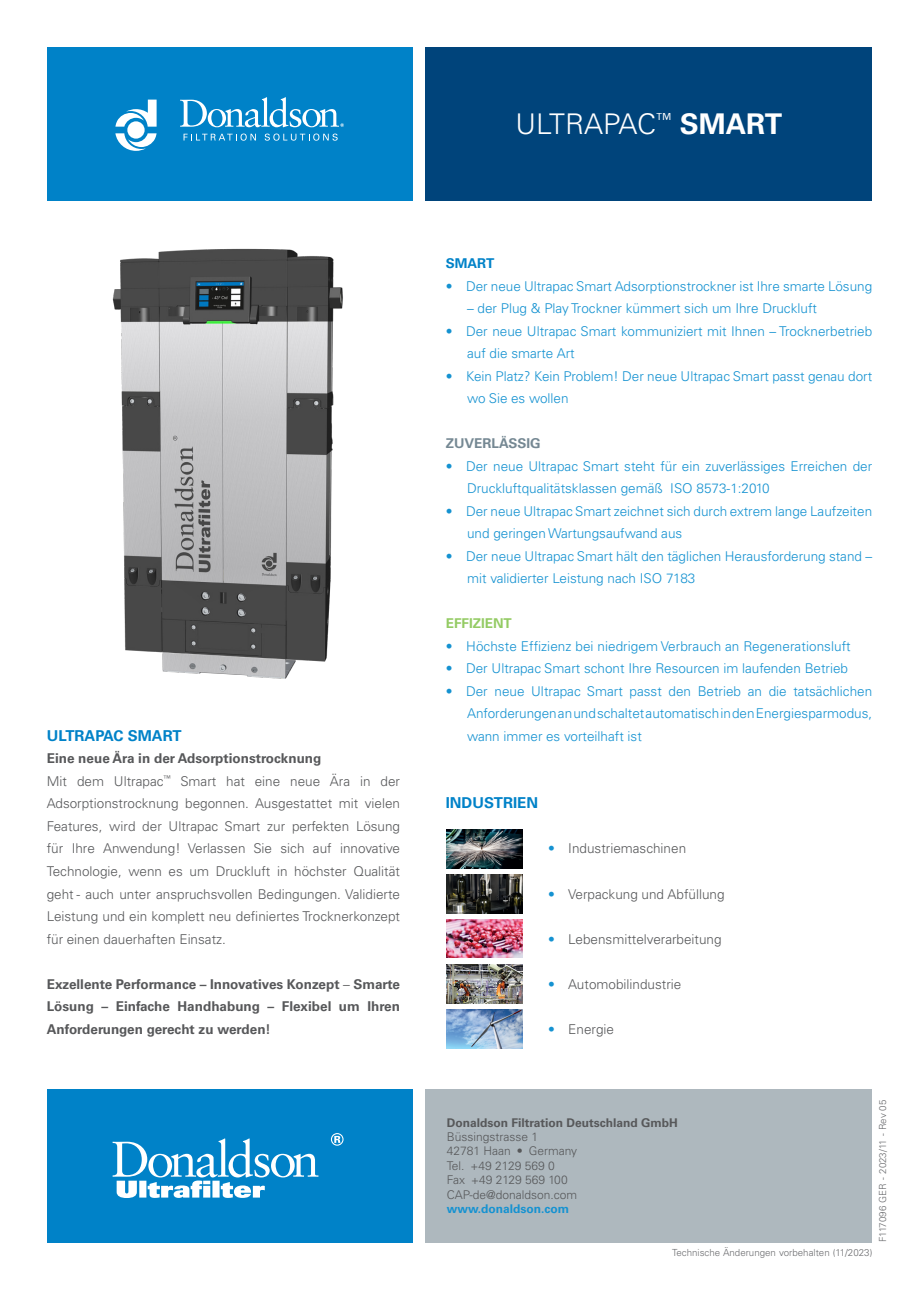
<style>
.page{position:relative;width:919px;height:1289px;background:#fff}
.page>*{position:absolute;margin:0;border:0;box-sizing:border-box;transform-origin:0 0}
.t1{font:300 28.5px "Univers LT Pro 45";color:#fff}
.Heading{font:700 15px "Univers LT Pro 65";color:#0082c8}
.t2{font:300 13.5px/22.5px "Univers LT Pro 45";color:#1592d1}
.Text{font:300 13.5px/22.5px "Univers LT Pro 45";color:#57585a;text-align:justify}
.Subheading{font:700 13.5px/22.5px "Univers LT Pro 65";color:#57585a;text-align:justify}
.Aufzählung{font:700 13.5px "Univers LT Pro 65";color:#758893}
.Aufzählung-2{font:700 13.5px "Univers LT Pro 65";color:#94cb64}
.Aufzählung-3{font:700 13.5px "Univers LT Pro 65";color:#0082c8}
.t3{font:300 12px "Univers LT Pro 45";color:#57585a}
.t4{font:700 12px "Univers LT Pro 65";color:#57585a}
.t5{font:700 12px "Univers LT Pro 65";color:#1592d1}
.t6{font:300 9.75px "Univers LT Pro 45";color:#6c6d70}
.s1{font-family:"Univers LT Pro 65";font-weight:700}
.s2{font-family:"Univers LT Pro 45";font-weight:300}
.s3{color:#1592d1}
</style>
<div class="page">
<div style="left:47px;top:47px;width:365px;height:154px;background:#0082c8"></div>
<div style="left:425px;top:47px;width:447px;height:154px;background:#00447b"></div>
<svg style="left:183px;top:133px;width:73px;height:8px"></svg>
<svg style="left:265px;top:133px;width:72px;height:8px"></svg>
<svg style="left:180px;top:97px;width:164px;height:30px"></svg>
<svg style="left:115px;top:100px;width:42px;height:51px"></svg>
<div style="left:47px;top:1088px;width:365px;height:154px;background:#0082c8"></div>
<div style="left:425px;top:1088px;width:447px;height:154px;background:#aeb8be"></div>
<svg style="left:113px;top:1138px;width:205px;height:59px"></svg>
<svg style="left:331px;top:1133px;width:12px;height:12px"></svg>
<img style="left:112px;top:248px;width:231px;height:431px">
<img style="left:446px;top:829px;width:76px;height:39px">
<img style="left:446px;top:874px;width:76px;height:39px">
<img style="left:446px;top:919px;width:76px;height:38px">
<img style="left:446px;top:964px;width:76px;height:39px">
<img style="left:446px;top:1009px;width:76px;height:39px">
<p class="t1" style="left:515px;top:107px;width:268px">ULTRAPAC<sup>™</sup> <span class="s1">SMART</span></p>
<p class="Heading" style="left:47px;top:726px;width:136px">ULTRAPAC SMART</p>
<p class="Subheading" style="left:47px;top:747px;width:276px">Eine neue Ära in der Adsorptionstrocknung</p>
<p class="Text" style="left:47px;top:770px;width:355px">Mit dem Ultrapac<sup>™</sup> Smart hat eine neue Ära in der Adsorptionstrocknung begonnen. Ausgestattet mit vielen Features, wird der Ultrapac Smart zur perfekten Lösung für Ihre Anwendung! Verlassen Sie sich auf innovative Technologie, wenn es um Druckluft in höchster Qualität geht - auch unter anspruchsvollen Bedingungen. Validierte Leistung und ein komplett neu definiertes Trocknerkonzept für einen dauerhaften Einsatz.</p>
<p class="Subheading" style="left:47px;top:972px;width:355px">Exzellente Performance – Innovatives Konzept <span class="s2">–</span> Smarte Lösung – Einfache Handhabung – Flexibel um Ihren Anforderungen gerecht zu werden!</p>
<p class="Aufzählung-3" style="left:446px;top:255px;width:50px">SMART</p>
<p class="t2" style="left:446px;top:275px;width:428px">• Der neue Ultrapac Smart Adsorptionstrockner ist Ihre smarte Lösung</p>
<p class="t2" style="left:467px;top:297px;width:351px">– der Plug &amp; Play Trockner kümmert sich um Ihre Druckluft</p>
<p class="t2" style="left:467px;top:320px;width:406px;text-indent:-21px">• Der neue Ultrapac Smart kommuniziert mit Ihnen – Trocknerbetrieb auf die smarte Art</p>
<p class="t2" style="left:467px;top:365px;width:406px;text-indent:-21px">• Kein Platz? Kein Problem! Der neue Ultrapac Smart passt genau dort wo Sie es wollen</p>
<p class="Aufzählung" style="left:446px;top:435px;width:96px">ZUVERLÄSSIG</p>
<p class="t2" style="left:467px;top:455px;width:406px;text-indent:-21px">• Der neue Ultrapac Smart steht für ein zuverlässiges Erreichen der<br>Druckluftqualitätsklassen gemäß ISO 8573-1:2010</p>
<p class="t2" style="left:467px;top:500px;width:406px;text-indent:-21px">• Der neue Ultrapac Smart zeichnet sich durch extrem lange Laufzeiten und geringen Wartungsaufwand aus</p>
<p class="t2" style="left:467px;top:545px;width:406px;text-indent:-21px">• Der neue Ultrapac Smart hält den täglichen Herausforderung stand – mit validierter Leistung nach ISO 7183</p>
<p class="Aufzählung-2" style="left:446px;top:615px;width:68px">EFFIZIENT</p>
<p class="t2" style="left:446px;top:635px;width:406px">• Höchste Effizienz bei niedrigem Verbrauch an Regenerationsluft</p>
<p class="t2" style="left:446px;top:657px;width:403px">• Der Ultrapac Smart schont Ihre Resourcen im laufenden Betrieb</p>
<p class="t2" style="left:467px;top:680px;width:406px;text-align:justify;text-indent:-21px">• Der neue Ultrapac Smart passt den Betrieb an die tatsächlichen Anforderungen an und schaltet automatisch in den Energiesparmodus, wann immer es vorteilhaft ist</p>
<p class="Heading" style="left:446px;top:794px;width:94px">INDUSTRIEN</p>
<p class="Text" style="left:548px;top:837px;width:140px"><span class="s3">•</span> Industriemaschinen</p>
<p class="Text" style="left:548px;top:882px;width:178px"><span class="s3">•</span> Verpackung und Abfüllung</p>
<p class="Text" style="left:548px;top:927px;width:175px"><span class="s3">•</span> Lebensmittelverarbeitung</p>
<p class="Text" style="left:548px;top:972px;width:135px"><span class="s3">•</span> Automobilindustrie</p>
<p class="Text" style="left:548px;top:1017px;width:68px"><span class="s3">•</span> Energie</p>
<p class="t6" style="left:876px;top:1242px;width:144px;rotate:-90deg">F117096 GER - 2023/11 - Rev 05</p>
<p class="t4" style="left:446px;top:1115px;width:233px">Donaldson Filtration Deutschland GmbH</p>
<p class="t3" style="left:446px;top:1129px;width:93px">Büssingstrasse 1</p>
<p class="t3" style="left:446px;top:1143px;width:132px">42781 Haan • Germany</p>
<p class="t3" style="left:446px;top:1158px;width:110px">Tel. +49 2129 569 0</p>
<p class="t3" style="left:446px;top:1172px;width:122px">Fax +49 2129 569 100</p>
<p class="t3" style="left:446px;top:1187px;width:132px">CAP-de@donaldson.com</p>
<p class="t5" style="left:446px;top:1201px;width:124px">www.donaldson.com</p>
<p class="t6" style="left:672px;top:1246px;width:202px">Technische Änderungen vorbehalten (11/2023)</p>
</div>
